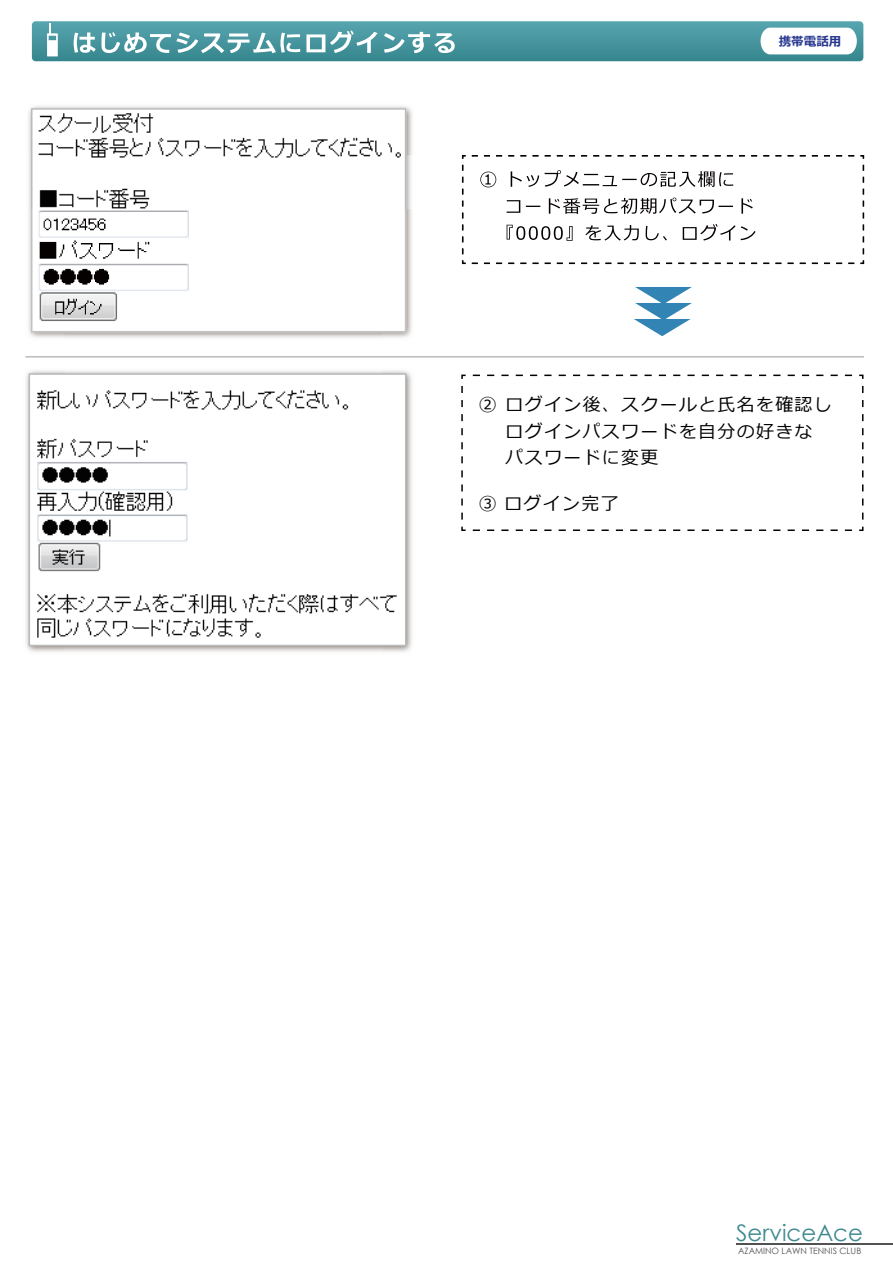
<style>
.page{position:relative;width:893px;height:1263px;background:#fff}
.page>*{position:absolute;margin:0;border:0;box-sizing:border-box;transform-origin:0 0}
.t1{font:22.95px "Century Gothic";color:#3f8a91}
.t2{font:17.85px/26.8px "Meiryo";letter-spacing:.075em;color:#030303}
.t3{font:700 12.45px "Meiryo";color:#283890}
.t4{font:8.7px "Century Gothic";color:#515253}
</style>
<div class="page">
<img style="left:28px;top:25px;width:658px;height:130px">
<img style="left:28px;top:155px;width:3px;height:54px">
<img style="left:406px;top:155px;width:270px;height:100px">
<img style="left:32px;top:21px;width:831px;height:40px">
<svg style="left:47px;top:24px;width:11px;height:10px"></svg>
<img style="left:47px;top:34px;width:11px;height:22px">
<img style="left:74px;top:30px;width:381px;height:23px">
<img style="left:511px;top:170px;width:222px;height:17px">
<img style="left:507px;top:198px;width:246px;height:16px">
<img style="left:507px;top:224px;width:248px;height:17px">
<img style="left:480px;top:172px;width:16px;height:15px">
<svg style="left:860px;top:260px;width:4px;height:4px"></svg>
<img style="left:472px;top:263px;width:382px;height:1px">
<svg style="left:462px;top:260px;width:4px;height:4px"></svg>
<img style="left:462px;top:165px;width:1px;height:89px">
<svg style="left:462px;top:155px;width:4px;height:4px"></svg>
<img style="left:472px;top:155px;width:382px;height:2px">
<svg style="left:860px;top:155px;width:4px;height:4px"></svg>
<img style="left:863px;top:165px;width:1px;height:89px">
<svg style="left:31px;top:108px;width:375px;height:101px"></svg>
<svg style="left:461px;top:374px;width:392px;height:157px"></svg>
<svg style="left:859px;top:374px;width:5px;height:5px"></svg>
<svg style="left:859px;top:386px;width:5px;height:145px"></svg>
<svg style="left:634px;top:287px;width:58px;height:49px"></svg>
<img style="left:26px;top:209px;width:39px;height:443px">
<img style="left:382px;top:209px;width:53px;height:443px">
<img style="left:31px;top:209px;width:375px;height:123px">
<img style="left:32px;top:376px;width:371px;height:267px">
<div style="left:29px;top:373px;width:377px;height:273px;border:2px solid #b9babc"></div>
<hr style="left:25px;top:356px;width:839px;height:2px;background:#bebfc0">
<hr style="left:737px;top:1243px;width:156px;height:1px;background:#515253">
<svg style="left:760px;top:28px;width:97px;height:26px"></svg>
<p class="t3" style="left:779px;top:33px;width:64px">携帯電話用</p>
<p class="t2" style="left:479px;top:392px;width:19px">②</p>
<p class="t2" style="left:506px;top:392px;width:328px">ログイン後、スクールと氏名を確認しログインパスワードを自分の好きなパスワードに変更</p>
<p class="t2" style="left:479px;top:491px;width:141px">③ ログイン完了</p>
<p class="t1" style="left:736px;top:1219px;width:128px">ServiceAce</p>
<p class="t4" style="left:738px;top:1245px;width:125px">AZAMINO LAWN TENNIS CLUB</p>
</div>
